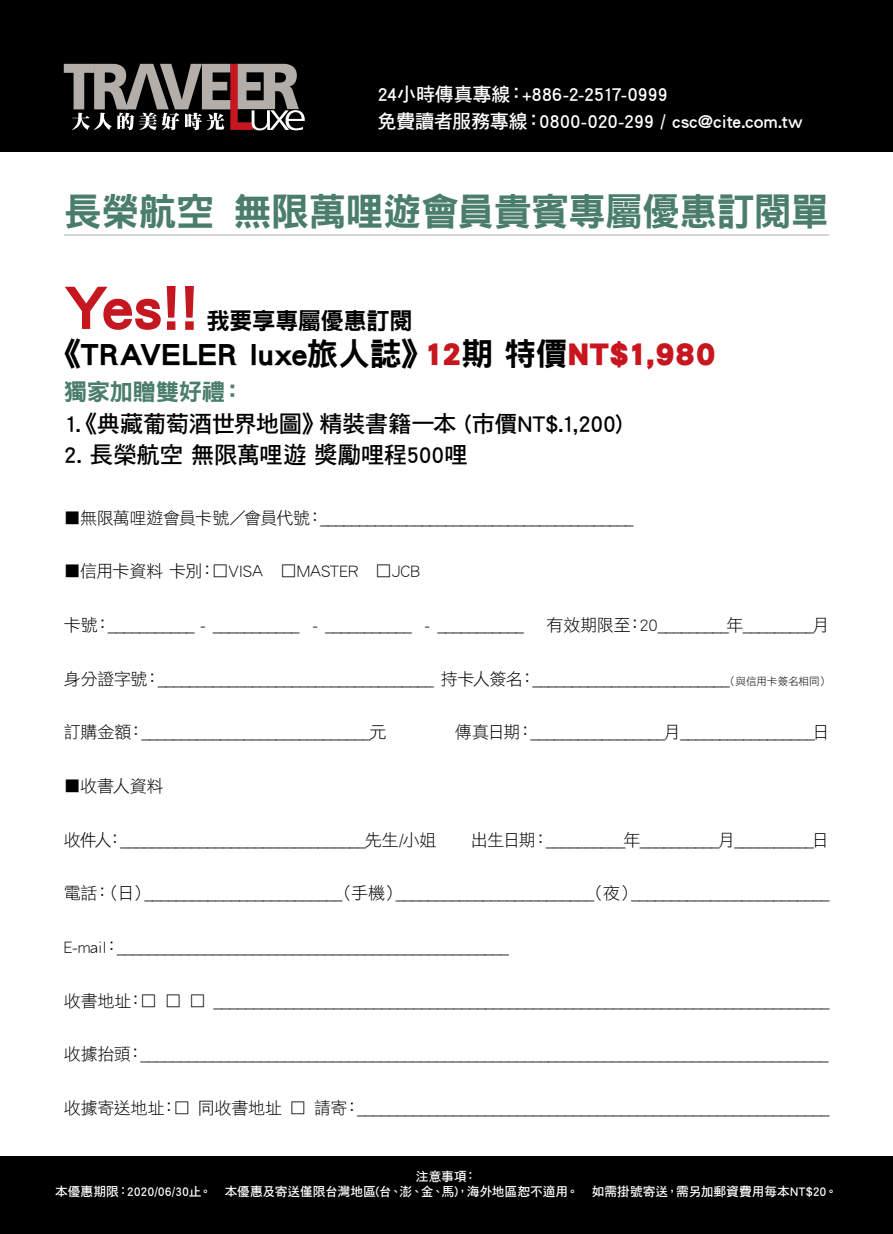
<style>
.page{position:relative;width:893px;height:1234px;background:#fff}
.page>*{position:absolute;margin:0;border:0;box-sizing:border-box;transform-origin:0 0}
.t1{font:63.75px "DF Hei Std W9";color:#c4171f}
.t2{font:38.25px "DF Hei Std W9";letter-spacing:-.025em;color:#4a7d6b}
.t3{font:31.95px "DF Hei Std W9";letter-spacing:-.005em;color:#000}
.t4{font:23.4px "DF Hei Std W7";letter-spacing:-.015em;color:#000}
.t5{font:23.4px "DF Hei Std W9";letter-spacing:-.02em;color:#000}
.t6{font:23.4px "DF Hei Std W9";letter-spacing:-.015em;color:#4a7d6b}
.t7{font:19.2px/26.5px "DF Hei Std W7";letter-spacing:-.015em;color:#fff}
.t8{font:16.95px "DF Hei Std W3";letter-spacing:-.02em;color:#000}
.t9{font:16.95px "DF Hei Std W3";letter-spacing:-.065em;color:#000}
.t10{font:12.75px/14.9px "DF Hei Std W7";letter-spacing:-.005em;color:#fff;text-align:center}
.s1{font-family:"DF Hei Std W12";color:#c8161e}
.s2{font-size:10.65px}
</style>
<div class="page">
<div style="left:0;top:0;width:893px;height:152px;background:#000"></div>
<div style="left:0;top:1156px;width:893px;height:77px;background:#000"></div>
<svg style="left:64px;top:64px;width:241px;height:66px"></svg>
<hr style="left:64px;top:235px;width:765px;height:1px;background:#b3aea9">
<p class="t7" style="left:377px;top:81px;width:427px">24小時傳真專線：+886-2-2517-0999<br>免費讀者服務專線：0800-020-299 / csc@cite.com.tw</p>
<h2 class="t2" style="left:64px;top:191px;width:767px">長榮航空 無限萬哩遊會員貴賓專屬優惠訂閱單</h2>
<h1 class="t1" style="left:64px;top:271px;width:138px">Yes!!</h1>
<h3 class="t5" style="left:206px;top:307px;width:208px">我要享專屬優惠訂閱</h3>
<h3 class="t3" style="left:49px;top:336px;width:669px">《TRAVELER luxe旅人誌》<span class="s1">12</span>期 特價<span class="s1">NT$1,980</span></h3>
<h3 class="t6" style="left:64px;top:379px;width:182px">獨家加贈雙好禮：</h3>
<h3 class="t4" style="left:64px;top:411px;width:560px">1.《典藏葡萄酒世界地圖》精裝書籍一本 (市價NT$.1,200)</h3>
<h3 class="t4" style="left:64px;top:442px;width:405px">2. 長榮航空 無限萬哩遊 獎勵哩程500哩</h3>
<p class="t8" style="left:64px;top:508px;width:571px">■無限萬哩遊會員卡號／會員代號：________________________________________</p>
<p class="t8" style="left:64px;top:562px;width:358px">■信用卡資料 卡別：□VISA　□MASTER　□JCB</p>
<p class="t8" style="left:64px;top:615px;width:767px">卡號：___________ - ___________ - ___________ - ___________ 　有效期限至：20_________年_________月</p>
<p class="t8" style="left:64px;top:669px;width:767px">身分證字號：___________________________________ 持卡人簽名：_________________________<span class="s2">（與信用卡簽名相同）</span></p>
<p class="t8" style="left:64px;top:722px;width:767px">訂購金額：_____________________________元　　　　傳真日期：_________________月_________________日</p>
<p class="t8" style="left:64px;top:776px;width:101px">■收書人資料</p>
<p class="t9" style="left:64px;top:830px;width:766px">收件人：_______________________________先生/小姐　　出生日期：__________年__________月__________日</p>
<p class="t8" style="left:64px;top:883px;width:767px">電話：（日）_________________________（手機）_________________________（夜）_________________________</p>
<p class="t8" style="left:64px;top:937px;width:447px">E-mail：_________________________________________________</p>
<p class="t8" style="left:64px;top:991px;width:767px">收書地址：□ □ □ _____________________________________________________________________________</p>
<p class="t8" style="left:64px;top:1044px;width:766px">收據抬頭：______________________________________________________________________________________</p>
<p class="t8" style="left:64px;top:1098px;width:767px">收據寄送地址：□ 同收書地址 □ 請寄：___________________________________________________________</p>
<p class="t10" style="left:55px;top:1168px;width:784px">注意事項：<br>本優惠期限：2020/06/30止。　本優惠及寄送僅限台灣地區(台、澎、金、馬)，海外地區恕不適用。　如需掛號寄送，需另加郵資費用每本NT$20。</p>
</div>
